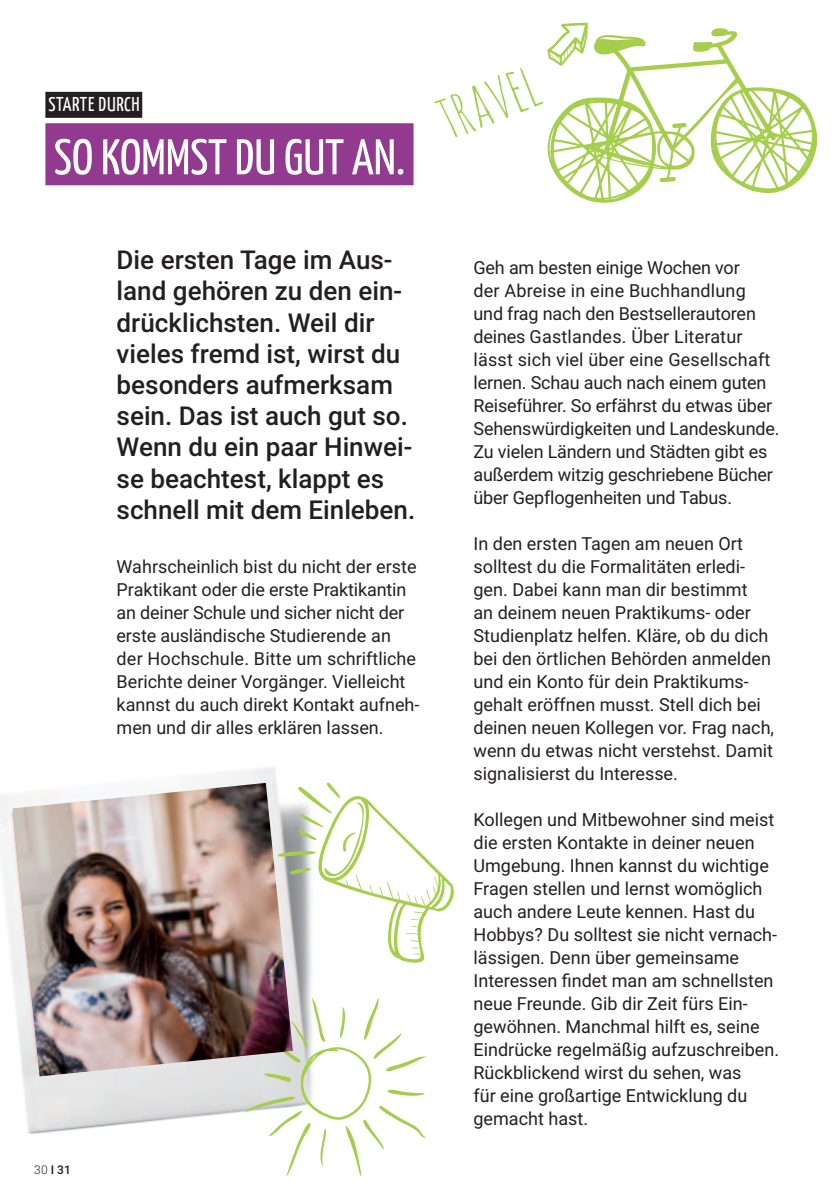
<style>
.page{position:relative;width:840px;height:1191px;background:#fff}
.page>*{position:absolute;margin:0;border:0;box-sizing:border-box;transform-origin:0 0}
.t1{font:50px "Yanone Kaffeesatz";color:#fff}
.t2{font:500 26px/31.2px "Roboto";color:#231f20}
.t3{font:20px "Yanone Kaffeesatz";letter-spacing:.03em;color:#fff}
.t4{font:18px/23px "Roboto";color:#231f20}
.t5{font:500 12px "Roboto";color:#231f20}
.s1{font-weight:300}
</style>
<div class="page">
<img style="left:0;top:767px;width:312px;height:367px">
<div style="left:45px;top:92px;width:97px;height:26px;background:#231f20"></div>
<div style="left:45px;top:123px;width:368px;height:62px;background:#923a90"></div>
<svg style="left:245px;top:998px;width:181px;height:178px"></svg>
<svg style="left:547px;top:28px;width:271px;height:175px"></svg>
<svg style="left:434px;top:23px;width:154px;height:114px"></svg>
<svg style="left:277px;top:782px;width:177px;height:181px"></svg>
<img style="left:13px;top:783px;width:280px;height:293px">
<p class="t3" style="left:48px;top:92px;width:93px">STARTE DURCH</p>
<h1 class="t1" style="left:54px;top:126px;width:352px">SO KOMMST DU GUT AN.</h1>
<p class="t2" style="left:116px;top:243px;width:300px">Die ersten Tage im Aus&shy;land gehören zu den ein&shy;drücklichsten. Weil dir vieles fremd ist, wirst du besonders aufmerksam sein. Das ist auch gut so.<br>Wenn du ein paar Hinwei&shy;se beachtest, klappt es schnell mit dem Einleben.</p>
<p class="t4" style="left:116px;top:554px;width:304px">Wahrscheinlich bist du nicht der erste Praktikant oder die erste Praktikantin an deiner Schule und sicher nicht der erste ausländische Studierende an der Hochschule. Bitte um schriftliche Berichte deiner Vorgänger. Vielleicht kannst du auch direkt Kontakt aufneh&shy;men und dir alles erklären lassen.</p>
<p class="t5" style="left:34px;top:1161px;width:38px"><span class="s1">30</span> I 31</p>
<p class="t4" style="left:473px;top:255px;width:307px">Geh am besten einige Wochen vor<br>der Abreise in eine Buchhandlung und frag nach den Bestsellerautoren deines Gastlandes. Über Literatur lässt sich viel über eine Gesellschaft lernen. Schau auch nach einem guten Reiseführer. So erfährst du etwas über Sehenswürdigkeiten und Landeskunde.<br>Zu vielen Ländern und Städten gibt es außerdem witzig geschriebene Bücher über Gepflogenheiten und Tabus.</p>
<p class="t4" style="left:473px;top:531px;width:302px">In den ersten Tagen am neuen Ort solltest du die Formalitäten erledi&shy;gen. Dabei kann man dir bestimmt<br>an deinem neuen Praktikums- oder Studienplatz helfen. Kläre, ob du dich bei den örtlichen Behörden anmelden und ein Konto für dein Praktikums&shy;gehalt eröffnen musst. Stell dich bei deinen neuen Kollegen vor. Frag nach, wenn du etwas nicht verstehst. Damit signalisierst du Interesse.</p>
<p class="t4" style="left:473px;top:807px;width:307px">Kollegen und Mitbewohner sind meist die ersten Kontakte in deiner neuen Umgebung. Ihnen kannst du wichtige Fragen stellen und lernst womöglich auch andere Leute kennen. Hast du Hobbys? Du solltest sie nicht vernach&shy;lässigen. Denn über gemeinsame Interessen findet man am schnellsten neue Freunde. Gib dir Zeit fürs Ein&shy;gewöhnen. Manchmal hilft es, seine Eindrücke regelmäßig aufzuschreiben.<br>Rückblickend wirst du sehen, was<br>für eine großartige Entwicklung du gemacht hast.</p>
</div>
